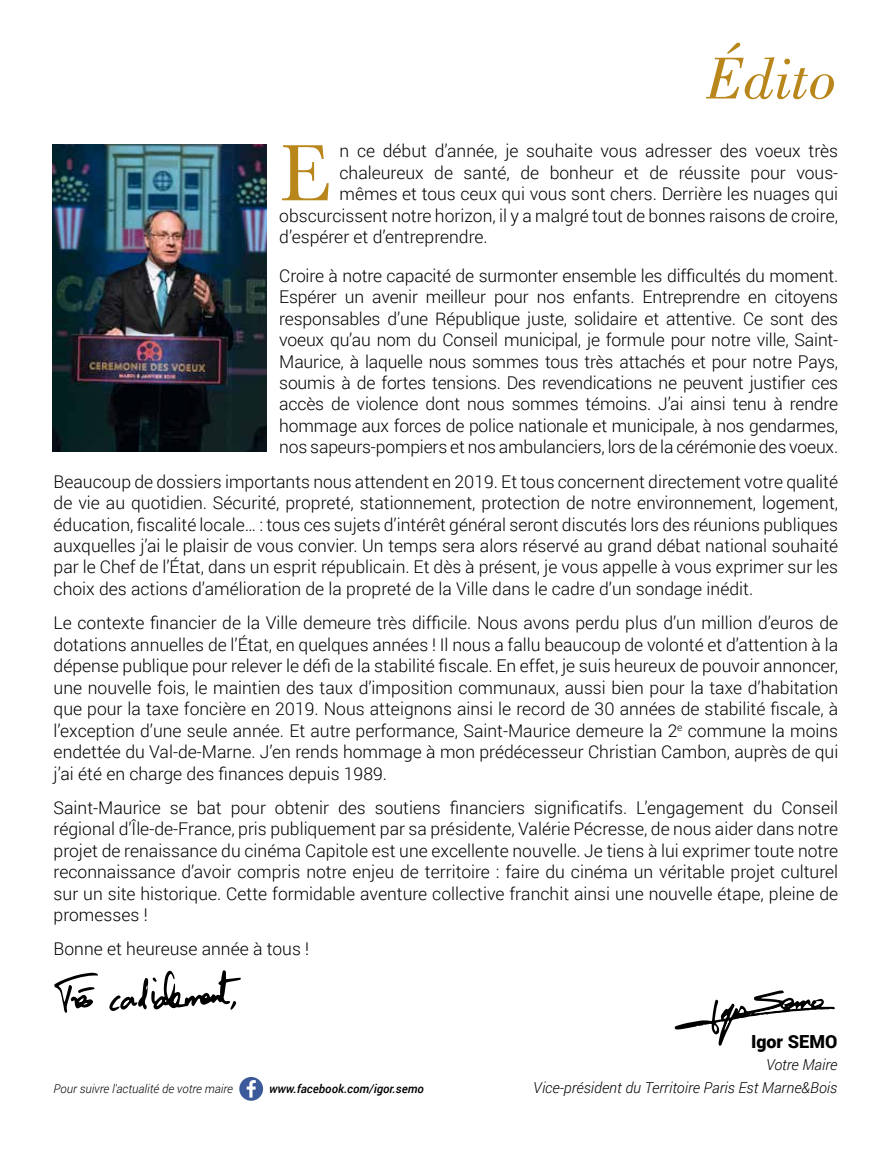
<style>
.page{position:relative;width:893px;height:1149px;background:#fff}
.page>*{position:absolute;margin:0;border:0;box-sizing:border-box;transform-origin:0 0}
.t1{font:83.1px "Baskerville";color:#b9861c}
.t2{font:italic 62.4px "Bodoni BT";color:#b9861c}
.t3{font:900 18px "Roboto";color:#000}
.t4{font:300 17.55px/21.5px "Roboto";color:#000;text-align:justify}
.t5{font:italic 300 15px "Roboto";color:#000}
.t6{font:italic 300 12px "Roboto";color:#000}
.t7{font:italic 500 12px "Roboto";color:#000}
</style>
<div class="page">
<img style="left:53px;top:144px;width:214px;height:307px">
<svg style="left:239px;top:1077px;width:24px;height:23px"></svg>
<svg style="left:54px;top:972px;width:44px;height:40px"></svg>
<svg style="left:109px;top:970px;width:132px;height:40px"></svg>
<svg style="left:675px;top:990px;width:160px;height:55px"></svg>
<h2 class="t2" style="left:707px;top:40px;width:132px">Édito</h2>
<h1 class="t1" style="left:279px;top:120px;width:53px">E</h1>
<p class="t4" style="left:339px;top:140px;width:500px">n ce début d’année, je souhaite vous adresser des voeux très</p>
<p class="t4" style="left:339px;top:161px;width:500px">chaleureux de santé, de bonheur et de réussite pour vous-</p>
<p class="t4" style="left:339px;top:183px;width:500px">mêmes et tous ceux qui vous sont chers. Derrière les nuages qui</p>
<p class="t4" style="left:279px;top:204px;width:560px">obscurcissent notre horizon, il y a malgré tout de bonnes raisons de croire,</p>
<p class="t4" style="left:279px;top:225px;width:210px">d’espérer et d’entreprendre.</p>
<p class="t4" style="left:279px;top:264px;width:560px">Croire à notre capacité de surmonter ensemble les difficultés du moment.<br>Espérer un avenir meilleur pour nos enfants. Entreprendre en citoyens responsables d’une République juste, solidaire et attentive. Ce sont des voeux qu’au nom du Conseil municipal, je formule pour notre ville, Saint-Maurice, à laquelle nous sommes tous très attachés et pour notre Pays, soumis à de fortes tensions. Des revendications ne peuvent justifier ces accès de violence dont nous sommes témoins. J’ai ainsi tenu à rendre hommage aux forces de police nationale et municipale, à nos gendarmes, nos sapeurs-pompiers et nos ambulanciers, lors de la cérémonie des voeux.</p>
<p class="t4" style="left:54px;top:470px;width:786px">Beaucoup de dossiers importants nous attendent en 2019. Et tous concernent directement votre qualité de vie au quotidien. Sécurité, propreté, stationnement, protection de notre environnement, logement, éducation, fiscalité locale… : tous ces sujets d’intérêt général seront discutés lors des réunions publiques auxquelles j’ai le plaisir de vous convier. Un temps sera alors réservé au grand débat national souhaité par le Chef de l’État, dans un esprit républicain. Et dès à présent, je vous appelle à vous exprimer sur les choix des actions d’amélioration de la propreté de la Ville dans le cadre d’un sondage inédit.</p>
<p class="t4" style="left:54px;top:611px;width:786px">Le contexte financier de la Ville demeure très difficile. Nous avons perdu plus d’un million d’euros de dotations annuelles de l’État, en quelques années ! Il nous a fallu beaucoup de volonté et d’attention à la dépense publique pour relever le défi de la stabilité fiscale. En effet, je suis heureux de pouvoir annoncer, une nouvelle fois, le maintien des taux d’imposition communaux, aussi bien pour la taxe d’habitation que pour la taxe foncière en 2019. Nous atteignons ainsi le record de 30 années de stabilité fiscale, à l’exception d’une seule année. Et autre performance, Saint-Maurice demeure la 2<sup>e</sup> commune la moins endettée du Val-de-Marne. J’en rends hommage à mon prédécesseur Christian Cambon, auprès de qui j’ai été en charge des finances depuis 1989.</p>
<p class="t4" style="left:54px;top:796px;width:786px">Saint-Maurice se bat pour obtenir des soutiens financiers significatifs. L’engagement du Conseil régional d’Île-de-France, pris publiquement par sa présidente, Valérie Pécresse, de nous aider dans notre projet de renaissance du cinéma Capitole est une excellente nouvelle. Je tiens à lui exprimer toute notre reconnaissance d’avoir compris notre enjeu de territoire : faire du cinéma un véritable projet culturel sur un site historique. Cette formidable aventure collective franchit ainsi une nouvelle étape, pleine de promesses !</p>
<p class="t4" style="left:54px;top:937px;width:257px">Bonne et heureuse année à tous !</p>
<p class="t3" style="left:751px;top:1028px;width:88px">Igor SEMO</p>
<p class="t5" style="left:766px;top:1054px;width:73px">Votre Maire</p>
<p class="t6" style="left:54px;top:1080px;width:181px">Pour suivre l'actualité de votre maire</p>
<p class="t7" style="left:269px;top:1080px;width:156px">www.facebook.com/igor.semo</p>
<p class="t5" style="left:533px;top:1076px;width:305px">Vice-président du Territoire Paris Est Marne&amp;Bois</p>
</div>
